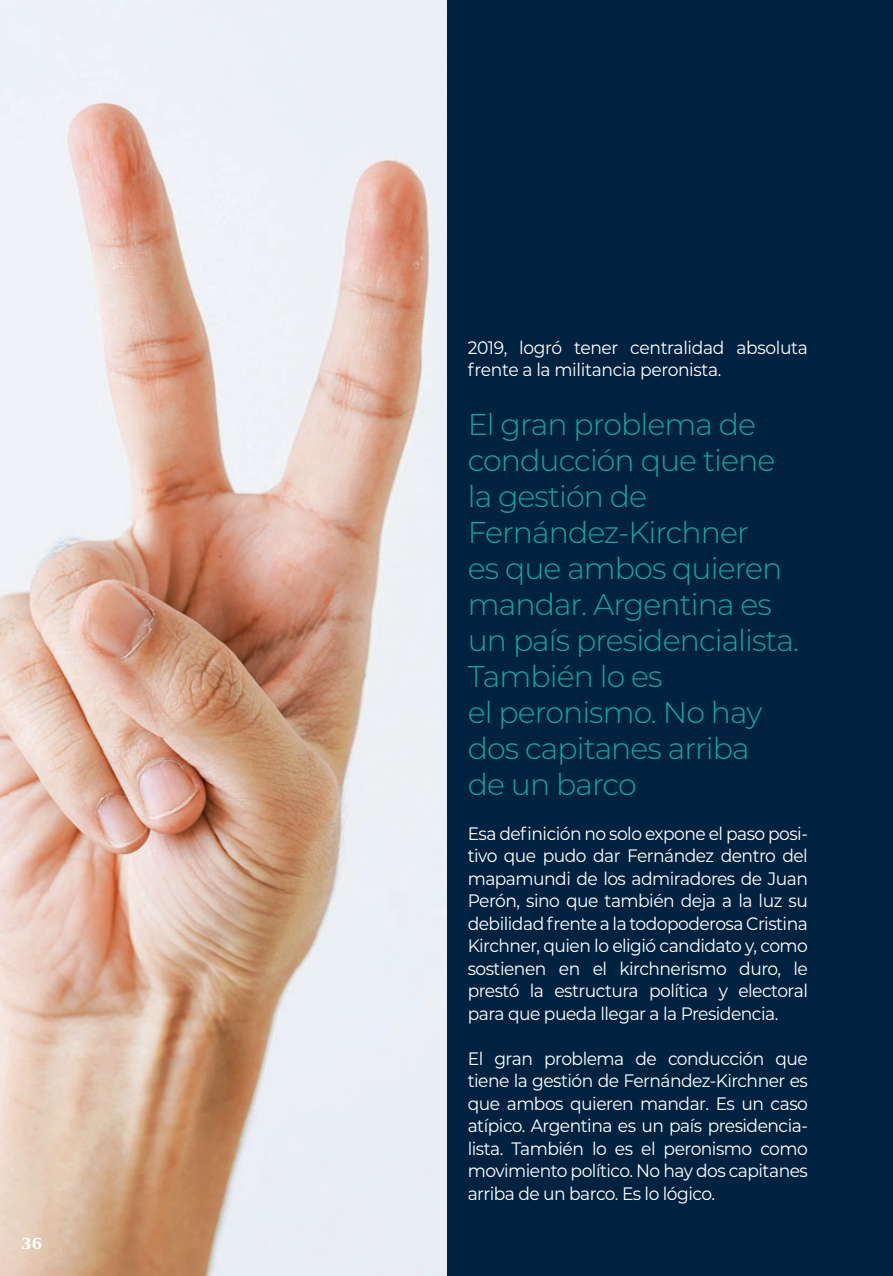
<style>
.page{position:relative;width:893px;height:1276px;background:#fff}
.page>*{position:absolute;margin:0;border:0;box-sizing:border-box;transform-origin:0 0}
.t1{font:300 30px/36px "Montserrat";letter-spacing:-.03em;color:#12a79d}
.t2{font:18px/22.5px "Montserrat";letter-spacing:-.03em;color:#fff;text-align:justify;scale:.95 1}
.t3{font:700 15px "DejaVu Serif";color:#fff}
</style>
<div class="page">
<div style="left:446px;top:0;width:447px;height:1276px;background:#002241"></div>
<img style="left:0;top:0;width:446px;height:1276px">
<p class="t3" style="left:21px;top:1231px;width:22px">36</p>
<p class="t2" style="left:468px;top:335px;width:360px">2019, logró tener centralidad absoluta frente a la militancia peronista.</p>
<h1 class="t1" style="left:468px;top:405px;width:333px">El gran problema de conducción que tiene la gestión de<br>Fernández-Kirchner<br>es que ambos quieren mandar. Argentina es un país presidencialista.<br>También lo es<br>el peronismo. No hay dos capitanes arriba<br>de un barco</h1>
<p class="t2" style="left:468px;top:821px;width:360px">Esa definición no solo expone el paso posi&shy;tivo que pudo dar Fernández dentro del mapamundi de los admiradores de Juan Perón, sino que también deja a la luz su debilidad frente a la todopoderosa Cristina Kirchner, quien lo eligió candidato y, como sostienen en el kirchnerismo duro, le prestó la estructura política y electoral para que pueda llegar a la Presidencia.</p>
<p class="t2" style="left:468px;top:1046px;width:360px">El gran problema de conducción que tiene la gestión de Fernández-Kirchner es que ambos quieren mandar. Es un caso atípico. Argentina es un país presidencia&shy;lista. También lo es el peronismo como movimiento político. No hay dos capitanes arriba de un barco. Es lo lógico.</p>
</div>
